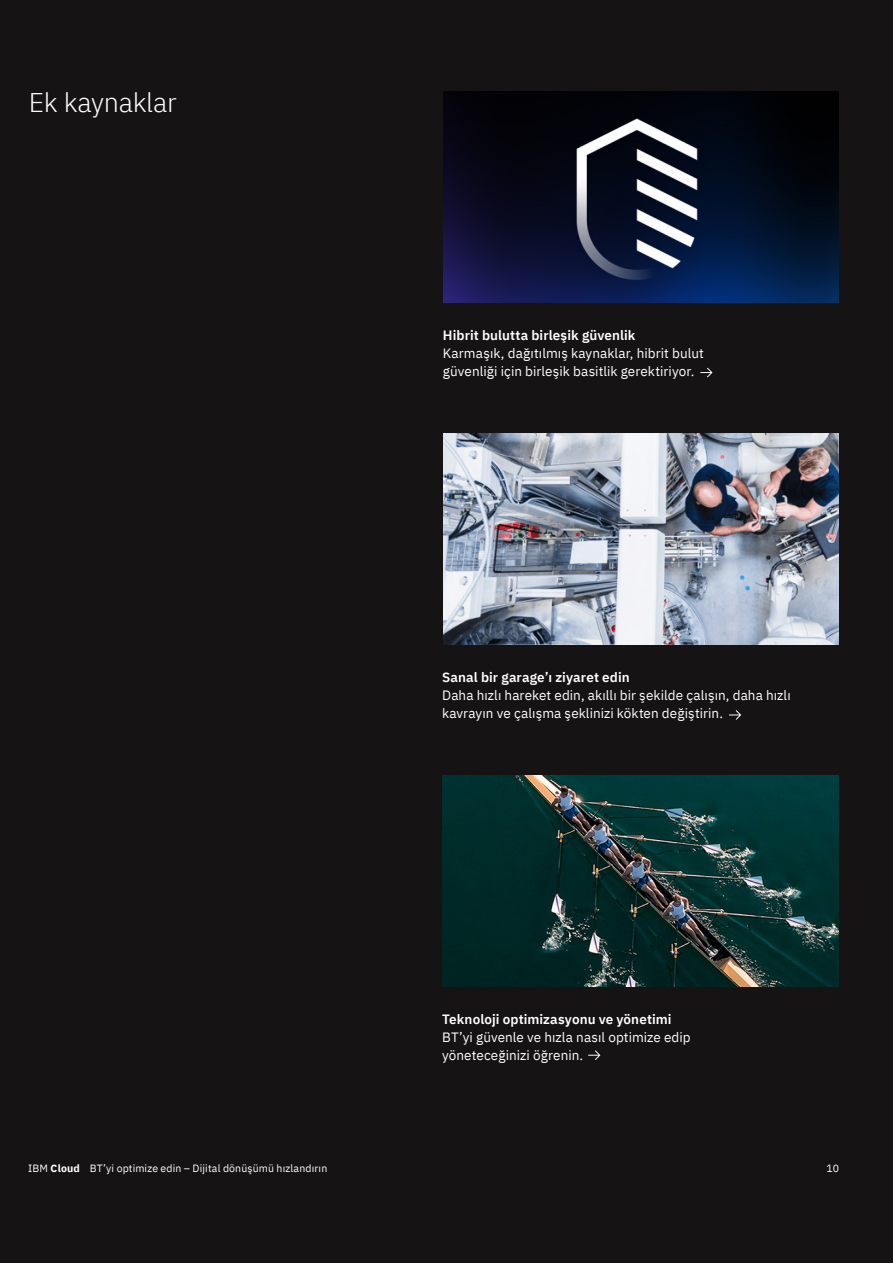
<style>
.page{position:relative;width:893px;height:1263px;background:#151314}
.page>*{position:absolute;margin:0;border:0;box-sizing:border-box;transform-origin:0 0}
.Pagehead{font:300 27px "IBM Plex Sans";letter-spacing:-.01em;color:#fff}
.Body{font:13.5px/18px "IBM Plex Sans";letter-spacing:.005em;color:#fff}
.Subhead{font:600 13.5px "IBM Plex Sans";letter-spacing:.005em;color:#fff}
.Leftwhite{font:10.5px "IBM Plex Sans";letter-spacing:.015em;color:#fff}
.Numberpage{font:10.5px "IBM Plex Sans";color:#fff}
.s1{font-weight:700}
</style>
<div class="page">
<img style="left:443px;top:91px;width:396px;height:212px">
<img style="left:443px;top:433px;width:396px;height:212px">
<img style="left:443px;top:775px;width:396px;height:212px">
<svg style="left:588px;top:1050px;width:12px;height:10px"></svg>
<svg style="left:729px;top:710px;width:12px;height:10px"></svg>
<svg style="left:700px;top:368px;width:12px;height:9px"></svg>
<p class="Pagehead" style="left:29px;top:83px;width:149px">Ek kaynaklar</p>
<p class="Subhead" style="left:443px;top:325px;width:194px">Hibrit bulutta birleşik güvenlik</p>
<p class="Body" style="left:443px;top:343px;width:262px">Karmaşık, dağıtılmış kaynaklar, hibrit bulut güvenliği için birleşik basitlik gerektiriyor.</p>
<p class="Subhead" style="left:442px;top:667px;width:189px">Sanal bir garage’ı ziyaret edin</p>
<p class="Body" style="left:442px;top:685px;width:350px">Daha hızlı hareket edin, akıllı bir şekilde çalışın, daha hızlı kavrayın ve çalışma şeklinizi kökten değiştirin.</p>
<p class="Leftwhite" style="left:28px;top:1160px;width:301px">IBM <span class="s1">Cloud</span> BT’yi optimize edin – Dijital dönüşümü hızlandırın</p>
<p class="Subhead" style="left:442px;top:1009px;width:231px">Teknoloji optimizasyonu ve yönetimi</p>
<p class="Body" style="left:442px;top:1027px;width:250px">BT’yi güvenle ve hızla nasıl optimize edip yöneteceğinizi öğrenin.</p>
<p class="Numberpage" style="left:826px;top:1160px;width:14px">10</p>
</div>
